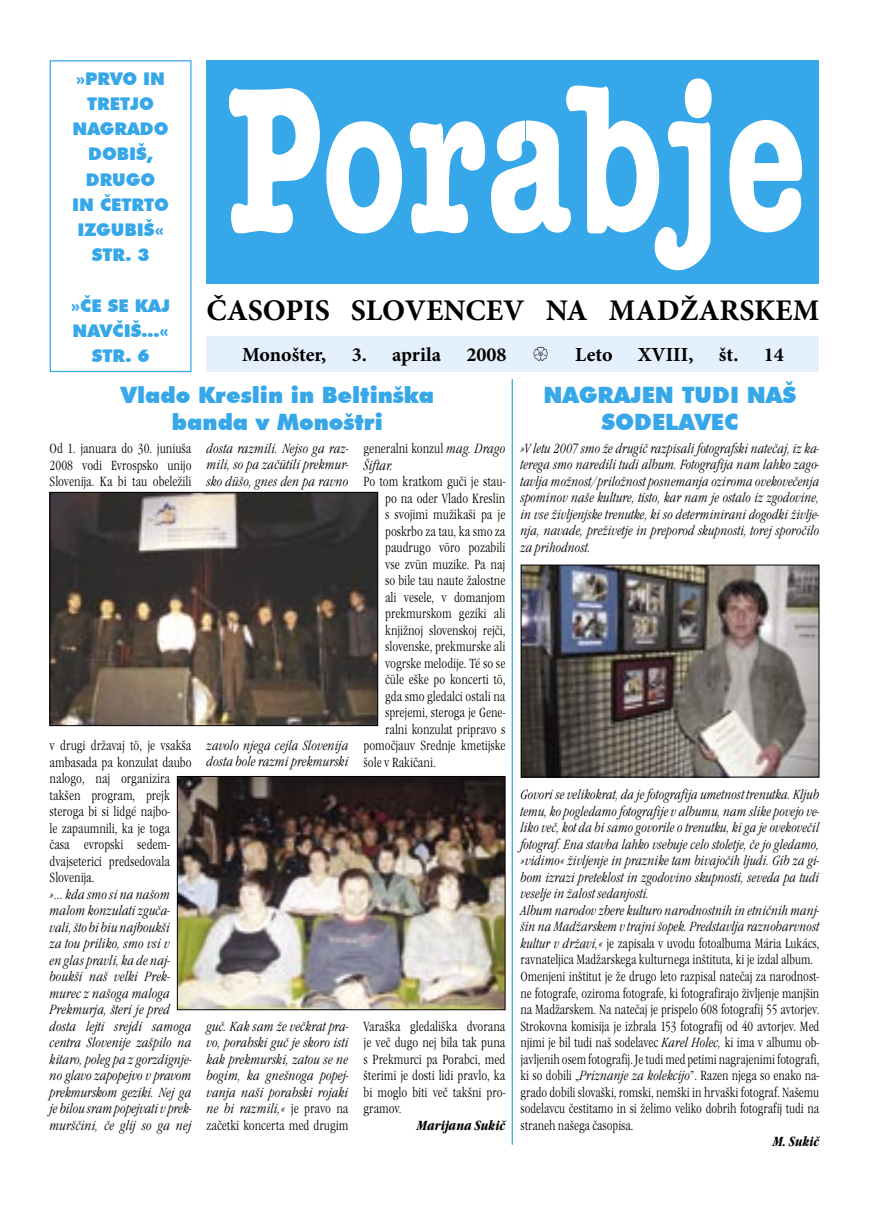
<style>
.page{position:relative;width:869px;height:1205px;background:#fff}
.page>*{position:absolute;margin:0;border:0;box-sizing:border-box;transform-origin:0 0}
.t1{font:700 30px "Minion Pro";color:#000}
.t2{font:900 22.5px/27px "Futura BT";color:#36a7e9;text-align:center}
.t3{font:700 20px "Minion Pro";color:#000}
.t4{font:900 17.5px/25.2px "Futura BT";color:#36a7e9;text-align:center}
.t5{font:13.75px/16.5px "Garamond Itc TEE Ligh Cond";color:#000;text-align:justify}
.t6{font:13.75px/16.5px "Garamond Itc TEE Ligh Cond Ital";color:#000;text-align:justify;scale:.95 1}
.t7{font:13.75px/16.5px "Garamond Itc TEE Ligh Cond";color:#000;scale:.95 1}
.t8{font:13.75px/16.5px "Garamond Itc TEE Ligh Cond Ital";color:#000}
.t9{font:italic 700 condensed 13.75px "Garamond Itc TEE";color:#000}
.t10{font:italic 700 condensed 13.75px "Garamond Itc TEE";color:#000;scale:.95 1}
.s1{font-family:"Garamond Itc TEE Ligh Cond"}
.s2{font-family:"Garamond Itc TEE Ligh Cond Ital"}
</style>
<div class="page">
<div style="left:206px;top:337px;width:613px;height:35px;background:#e4f0fb"></div>
<div style="left:50px;top:60px;width:141px;height:312px;border:1px solid #36a7e9"></div>
<div style="left:206px;top:60px;width:613px;height:223px;background:#36a7e9"></div>
<svg style="left:229px;top:79px;width:572px;height:191px"></svg>
<img style="left:522px;top:567px;width:295px;height:208px">
<div style="left:520px;top:565px;width:299px;height:212px;border:1px solid #000"></div>
<hr style="left:511px;top:379px;width:1px;height:765px;background:#36a7e9">
<img style="left:52px;top:494px;width:324px;height:230px">
<div style="left:50px;top:492px;width:328px;height:234px;border:1px solid #000"></div>
<img style="left:179px;top:778px;width:324px;height:230px">
<div style="left:177px;top:776px;width:328px;height:234px;border:1px solid #000"></div>
<p class="t4" style="left:72px;top:66px;width:98px">»PRVO IN<br>TRETJO<br>NAGRADO<br>DOBIŠ,<br>DRUGO<br>IN ČETRTO<br>IZGUBIŠ«<br>STR. 3</p>
<p class="t4" style="left:71px;top:293px;width:100px">»ČE SE KAJ<br>NAVČIŠ...«<br>STR. 6</p>
<h1 class="t1" style="left:206px;top:292px;width:614px">ČASOPIS SLOVENCEV NA MADŽARSKEM</h1>
<h3 class="t3" style="left:242px;top:343px;width:86px">Monošter,</h3>
<h3 class="t3" style="left:351px;top:343px;width:91px">3. aprila</h3>
<h3 class="t3" style="left:466px;top:343px;width:41px">2008</h3>
<h3 class="t3" style="left:575px;top:343px;width:39px">Leto</h3>
<h3 class="t3" style="left:637px;top:343px;width:57px">XVIII,</h3>
<h3 class="t3" style="left:718px;top:343px;width:66px">št. 14</h3>
<h2 class="t2" style="left:121px;top:381px;width:314px">Vlado Kreslin in Beltinška banda v Monoštri</h2>
<p class="t5" style="left:50px;top:441px;width:143px">Od 1. januara do 30. juniuša 2008 vodi Evrospsko unijo Slovenija. Ka bi tau obeležili</p>
<p class="t8" style="left:206px;top:440px;width:143px;text-align:justify">dosta razmili. Nejso ga raz&shy;mili, so pa začütili prekmur&shy;sko düšo, gnes den pa ravno</p>
<p class="t5" style="left:50px;top:738px;width:143px;text-align:left">v drugi državaj tö, je vsakša ambasada pa konzulat daubo nalogo, naj organizira takšen program, prejk steroga bi si lidgé najbo-<br>le zapaumnili, ka je toga časa evropski sedem&shy;dvajseterici predsedovala<br>Slovenija.</p>
<p class="t8" style="left:50px;top:886px;width:143px">»… kda smo si na našom malom konzulati zguča&shy;vali, što bi biu najboukši<br>za tou priliko, smo vsi v<br>en glas pravli, ka de naj&shy;boukši naš velki Prek&shy;murec z našoga maloga<br>Prekmurja, šteri je pred dosta lejti srejdi samoga centra Slovenije zašpilo na kitaro, poleg pa z gorzdignje&shy;no glavo zapopejvo v pravom prekmurskom geziki. Nej ga je bilou sram popejvati v prek&shy;murščini, če glij so ga nej</p>
<p class="t8" style="left:206px;top:737px;width:143px">zavolo njega cejla Slovenija dosta bole razmi prekmurski</p>
<p class="t8" style="left:206px;top:1018px;width:143px;text-align:justify">guč. Kak sam že večkrat pra&shy;vo, porabski guč je skoro isti kak prekmurski, zatou se ne bogim, ka gnešnoga popej&shy;vanja naši porabski rojaki ne bi razmili,« <span class="s1">je pravo na</span></p>
<p class="t5" style="left:206px;top:1117px;width:143px">začetki koncerta med drugim</p>
<p class="t5" style="left:363px;top:441px;width:143px">generalni konzul <span class="s2">mag. Drago</span></p>
<p class="t8" style="left:363px;top:457px;width:31px">Šiftar.</p>
<p class="t5" style="left:363px;top:474px;width:143px">Po tom kratkom guči je stau-</p>
<p class="t5" style="left:385px;top:490px;width:122px">po na oder Vlado Kreslin</p>
<p class="t5" style="left:385px;top:507px;width:122px">s svojimi mužikaši pa je</p>
<p class="t5" style="left:385px;top:523px;width:122px">poskrbo za tau, ka smo za</p>
<p class="t5" style="left:385px;top:540px;width:122px">paudrugo vöro pozabili</p>
<p class="t5" style="left:385px;top:556px;width:122px">vse zvün muzike. Pa naj</p>
<p class="t5" style="left:385px;top:573px;width:122px">so bile tau naute žalostne</p>
<p class="t5" style="left:385px;top:589px;width:122px">ali vesele, v domanjom</p>
<p class="t5" style="left:385px;top:606px;width:122px">prekmurskom geziki ali</p>
<p class="t5" style="left:385px;top:622px;width:122px">knjižnoj slovenskoj rejči,</p>
<p class="t5" style="left:385px;top:639px;width:122px">slovenske, prekmurske ali</p>
<p class="t5" style="left:385px;top:655px;width:122px">vogrske melodije. Té so se</p>
<p class="t5" style="left:385px;top:672px;width:122px">čüle eške po koncerti tö,</p>
<p class="t5" style="left:385px;top:688px;width:122px">gda smo gledalci ostali na</p>
<p class="t5" style="left:385px;top:705px;width:122px">sprejemi, steroga je Gene-</p>
<p class="t5" style="left:385px;top:721px;width:122px">ralni konzulat pripravo s</p>
<p class="t5" style="left:363px;top:738px;width:143px">pomočjauv Srednje kmetijske</p>
<p class="t5" style="left:363px;top:754px;width:74px">šole v Rakičani.</p>
<p class="t5" style="left:363px;top:1018px;width:143px">Varaška gledališka dvorana je več dugo nej bila tak puna s Prekmurci pa Porabci, med šterimi je dosti lidi pravlo, ka bi moglo biti več takšni pro&shy;gramov.</p>
<p class="t9" style="left:416px;top:1117px;width:90px">Marijana Sukič</p>
<h2 class="t2" style="left:543px;top:381px;width:254px">NAGRAJEN TUDI NAŠ<br>SODELAVEC</h2>
<p class="t6" style="left:520px;top:440px;width:316px">»V letu 2007 smo že drugič razpisali fotografski natečaj, iz ka&shy;terega smo naredili tudi album. Fotografija nam lahko zago&shy;tavlja možnost/priložnost posnemanja oziroma ovekovečenja spominov naše kulture, tisto, kar nam je ostalo iz zgodovine, in vse življenjske trenutke, ki so determinirani dogodki življe&shy;nja, navade, preživetje in preporod skupnosti, torej sporočilo za prihodnost.</p>
<p class="t6" style="left:520px;top:787px;width:316px;text-align:left">Govori se velikokrat, da je fotografija umetnost trenutka. Kljub temu, ko pogledamo fotografije v albumu, nam slike povejo ve&shy;liko več, kot da bi samo govorile o trenutku, ki ga je ovekovečil fotograf. Ena stavba lahko vsebuje celo stoletje, če jo gledamo, »vidimo« življenje in praznike tam bivajočih ljudi. Gib za gi&shy;bom izrazi preteklost in zgodovino skupnosti, seveda pa tudi veselje in žalost sedanjosti.<br>Album narodov zbere kulturo narodnostnih in etničnih manj&shy;šin na Madžarskem v trajni šopek. Predstavlja raznobarvnost</p>
<p class="t7" style="left:520px;top:935px;width:316px"><span class="s2">kultur v državi,«</span> je zapisala v uvodu fotoalbuma Mária Lukács, ravnateljica Madžarskega kulturnega inštituta, ki je izdal album.<br>Omenjeni inštitut je že drugo leto razpisal natečaj za narodnost&shy;ne fotografe, oziroma fotografe, ki fotografirajo življenje manjšin na Madžarskem. Na natečaj je prispelo 608 fotografij 55 avtorjev.<br>Strokovna komisija je izbrala 153 fotografij od 40 avtorjev. Med njimi je bil tudi naš sodelavec <span class="s2">Karel Holec,</span> ki ima v albumu ob&shy;javljenih osem fotografij. Je tudi med petimi nagrajenimi fotografi, ki so dobili „<span class="s2">Priznanje za kolekcijo</span>”. Razen njega so enako na&shy;grado dobili slovaški, romski, nemški in hrvaški fotograf. Našemu sodelavcu čestitamo in si želimo veliko dobrih fotografij tudi na straneh našega časopisa.</p>
<p class="t10" style="left:772px;top:1133px;width:51px">M. Sukič</p>
</div>
